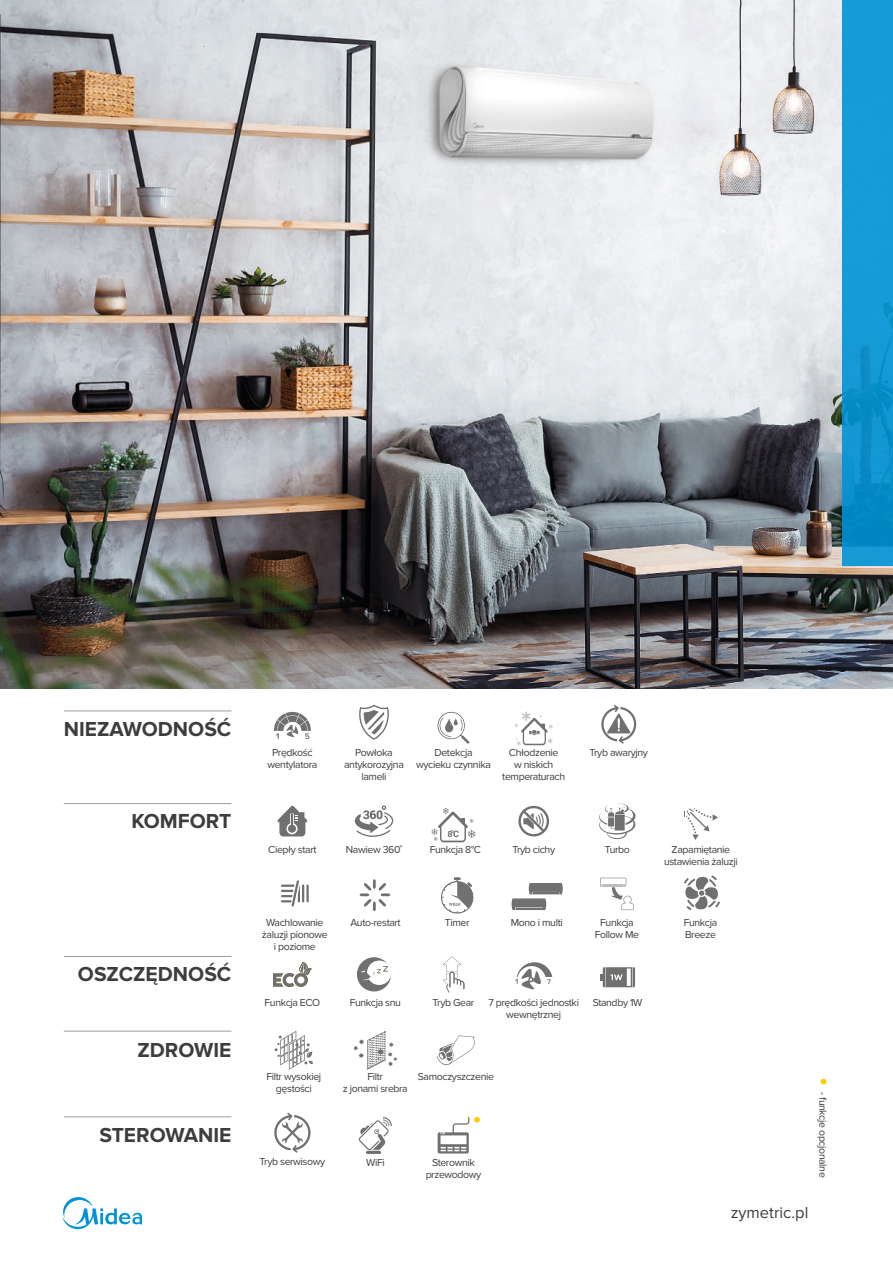
<style>
.page{position:relative;width:893px;height:1263px;background:#fff}
.page>*{position:absolute;margin:0;border:0;box-sizing:border-box;transform-origin:0 0}
.t1{font:700 21px "Proxima Nova";color:#3d3d3c}
.t2{font:16.5px "Proxima Nova";color:#3d3d3c}
.t3{font:10.5px/12px "Proxima Nova";letter-spacing:-.035em;color:#3d3d3c;text-align:center}
.t4{font:600 8.4px "Proxima Nova";color:#70706f}
.t5{font:600 7.2px "Proxima Nova";color:#70706f}
</style>
<div class="page">
<svg style="left:62px;top:1197px;width:80px;height:32px"></svg>
<img style="left:0;top:0;width:893px;height:689px">
<div style="left:842px;top:0;width:51px;height:566px;background:linear-gradient(to bottom,#1ba0dc,#0a8ec9)"></div>
<svg style="left:515px;top:711px;width:38px;height:35px"></svg>
<svg style="left:273px;top:962px;width:39px;height:25px"></svg>
<svg style="left:357px;top:957px;width:34px;height:34px"></svg>
<svg style="left:443px;top:956px;width:21px;height:36px"></svg>
<svg style="left:437px;top:1035px;width:38px;height:30px"></svg>
<svg style="left:360px;top:879px;width:30px;height:32px"></svg>
<svg style="left:441px;top:877px;width:32px;height:36px"></svg>
<svg style="left:274px;top:712px;width:37px;height:27px"></svg>
<svg style="left:355px;top:805px;width:38px;height:32px"></svg>
<svg style="left:277px;top:806px;width:31px;height:30px"></svg>
<div style="left:288px;top:825px;width:8px;height:8px;background:#70706f;border-radius:50%"></div>
<svg style="left:518px;top:806px;width:31px;height:30px"></svg>
<svg style="left:437px;top:711px;width:32px;height:33px"></svg>
<svg style="left:432px;top:808px;width:43px;height:34px"></svg>
<svg style="left:511px;top:883px;width:52px;height:27px"></svg>
<hr style="left:366px;top:1151px;width:15px;height:3px;background:#70706f">
<svg style="left:359px;top:1117px;width:33px;height:33px"></svg>
<svg style="left:515px;top:962px;width:37px;height:28px"></svg>
<svg style="left:600px;top:967px;width:35px;height:20px"></svg>
<svg style="left:275px;top:1031px;width:38px;height:39px"></svg>
<hr style="left:64px;top:710px;width:167px;height:1px;background:#9d9d9d">
<hr style="left:64px;top:803px;width:167px;height:1px;background:#9d9d9d">
<hr style="left:64px;top:956px;width:167px;height:1px;background:#9d9d9d">
<hr style="left:64px;top:1031px;width:167px;height:1px;background:#9d9d9d">
<hr style="left:64px;top:1116px;width:167px;height:1px;background:#9d9d9d">
<svg style="left:599px;top:803px;width:37px;height:36px"></svg>
<svg style="left:600px;top:878px;width:34px;height:32px"></svg>
<hr style="left:306px;top:885px;width:3px;height:16px;background:#70706f">
<svg style="left:282px;top:880px;width:22px;height:27px"></svg>
<svg style="left:359px;top:705px;width:30px;height:35px"></svg>
<svg style="left:438px;top:1116px;width:42px;height:37px"></svg>
<svg style="left:274px;top:1112px;width:37px;height:41px"></svg>
<svg style="left:821px;top:1079px;width:5px;height:5px"></svg>
<svg style="left:601px;top:705px;width:36px;height:39px"></svg>
<svg style="left:684px;top:875px;width:36px;height:35px"></svg>
<svg style="left:353px;top:1031px;width:44px;height:39px"></svg>
<svg style="left:684px;top:808px;width:34px;height:32px"></svg>
<h1 class="t1" style="left:64px;top:716px;width:169px">NIEZAWODNOŚĆ</h1>
<h1 class="t1" style="left:131px;top:809px;width:101px">KOMFORT</h1>
<h1 class="t1" style="left:78px;top:962px;width:155px">OSZCZĘDNOŚĆ</h1>
<h1 class="t1" style="left:137px;top:1037px;width:95px">ZDROWIE</h1>
<h1 class="t1" style="left:99px;top:1122px;width:133px">STEROWANIE</h1>
<p class="t4" style="left:305px;top:732px;width:7px">5</p>
<p class="t3" style="left:267px;top:746px;width:51px">Prędkość wentylatora</p>
<p class="t3" style="left:344px;top:746px;width:61px">Powłoka antykorozyjna lameli</p>
<p class="t3" style="left:416px;top:746px;width:76px">Detekcja wycieku czynnika</p>
<p class="t3" style="left:502px;top:747px;width:64px">Chłodzenie<br>w niskich temperaturach</p>
<p class="t3" style="left:589px;top:747px;width:60px">Tryb awaryjny</p>
<p class="t3" style="left:268px;top:843px;width:50px">Ciepły start</p>
<p class="t3" style="left:346px;top:843px;width:58px">Nawiew 360˚</p>
<p class="t3" style="left:512px;top:843px;width:44px">Tryb cichy</p>
<p class="t3" style="left:430px;top:843px;width:53px">Funkcja 8°C</p>
<p class="t3" style="left:605px;top:843px;width:26px">Turbo</p>
<p class="t3" style="left:262px;top:916px;width:67px">Wachlowanie żaluzji pionowe i poziome</p>
<p class="t3" style="left:351px;top:916px;width:52px">Auto-restart</p>
<p class="t3" style="left:445px;top:916px;width:26px">Timer</p>
<p class="t3" style="left:511px;top:916px;width:54px">Mono i multi</p>
<p class="t3" style="left:595px;top:916px;width:46px">Funkcja<br>Follow Me</p>
<p class="t5" style="left:547px;top:978px;width:5px">7</p>
<p class="t3" style="left:488px;top:997px;width:92px">7 prędkości jednostki wewnętrznej</p>
<p class="t3" style="left:265px;top:997px;width:57px">Funkcja ECO</p>
<p class="t3" style="left:350px;top:997px;width:53px">Funkcja snu</p>
<p class="t3" style="left:433px;top:997px;width:43px">Tryb Gear</p>
<p class="t3" style="left:593px;top:997px;width:51px">Standby 1W</p>
<p class="t3" style="left:266px;top:1070px;width:56px">Filtr wysokiej gęstości</p>
<p class="t3" style="left:343px;top:1070px;width:67px">Filtr<br>z jonami srebra</p>
<p class="t3" style="left:418px;top:1070px;width:78px">Samoczyszczenie</p>
<p class="t3" style="left:260px;top:1156px;width:67px">Tryb serwisowy</p>
<p class="t3" style="left:366px;top:1156px;width:20px">WiFi</p>
<p class="t3" style="left:426px;top:1156px;width:57px">Sterownik przewodowy</p>
<p class="t3" style="left:664px;top:844px;width:75px">Zapamiętanie ustawienia żaluzji</p>
<p class="t3" style="left:684px;top:916px;width:35px;text-align:left">Funkcja<br>Breeze</p>
<p class="t3" style="left:829px;top:1092px;width:87px;rotate:90deg">- funkcje opcjonalne</p>
<h2 class="t2" style="left:731px;top:1203px;width:79px">zymetric.pl</h2>
</div>
